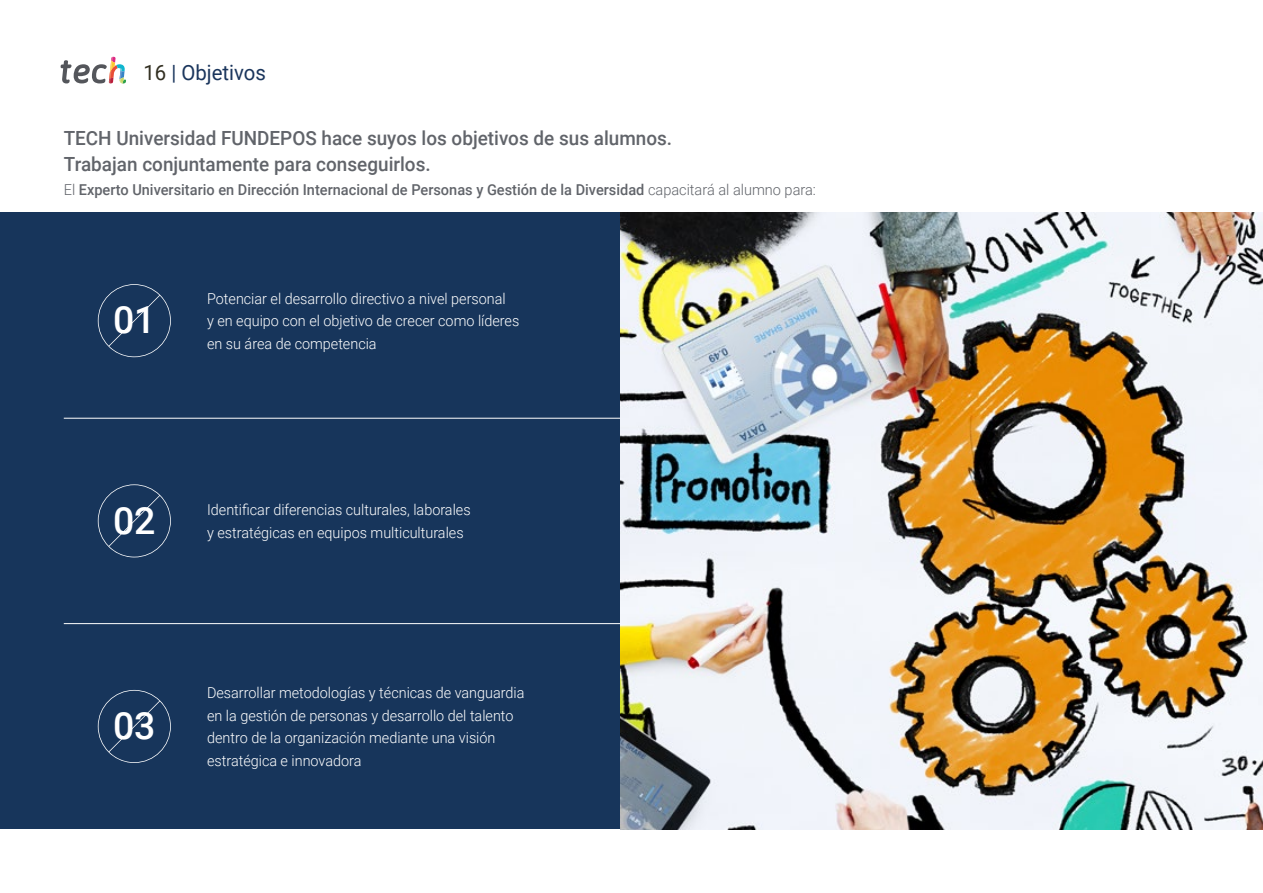
<style>
.page{position:relative;width:1263px;height:893px;background:#fff}
.page>*{position:absolute;margin:0;border:0;box-sizing:border-box;transform-origin:0 0}
.t1{font:500 37.5px "Roboto";color:#fff}
.t2{font:21px "Roboto";color:#1a355c}
.t3{font:500 19.5px/25.5px "Roboto";color:#61646a}
.t4{font:300 15px/22.5px "Roboto";color:#fff;scale:.96 1}
.t5{font:500 15px "Roboto";color:#61646a}
.s1{color:#312e20}
.s2{font-weight:300}
</style>
<div class="page">
<svg style="left:61px;top:57px;width:65px;height:27px"></svg>
<div style="left:0;top:213px;width:621px;height:616px;background:#17355b"></div>
<svg style="left:98px;top:284px;width:73px;height:73px"></svg>
<svg style="left:98px;top:690px;width:73px;height:73px"></svg>
<svg style="left:98px;top:484px;width:73px;height:73px"></svg>
<hr style="left:64px;top:418px;width:1199px;height:1px;background:#fff">
<hr style="left:64px;top:623px;width:1199px;height:1px;background:#fff">
<img style="left:621px;top:213px;width:642px;height:616px">
<h2 class="t2" style="left:144px;top:57px;width:124px"><span class="s1">16</span> | Objetivos</h2>
<h3 class="t3" style="left:64px;top:125px;width:610px">TECH Universidad FUNDEPOS hace suyos los objetivos de sus alumnos.<br>Trabajan conjuntamente para conseguirlos.</h3>
<p class="t5" style="left:64px;top:179px;width:754px"><span class="s2">El</span> Experto Universitario en Dirección Internacional de Personas y Gestión de la Diversidad <span class="s2">capacitará al alumno para:</span></p>
<h1 class="t1" style="left:113px;top:294px;width:44px">01</h1>
<p class="t4" style="left:207px;top:287px;width:327px">Potenciar el desarrollo directivo a nivel personal<br>y en equipo con el objetivo de crecer como líderes en su área de competencia</p>
<h1 class="t1" style="left:113px;top:494px;width:44px">02</h1>
<p class="t4" style="left:207px;top:498px;width:276px">Identificar diferencias culturales, laborales</p>
<p class="t4" style="left:207px;top:521px;width:269px">y estratégicas en equipos multiculturales</p>
<h1 class="t1" style="left:113px;top:699px;width:44px">03</h1>
<p class="t4" style="left:207px;top:681px;width:332px">Desarrollar metodologías y técnicas de vanguardia en la gestión de personas y desarrollo del talento dentro de la organización mediante una visión estratégica e innovadora</p>
</div>
